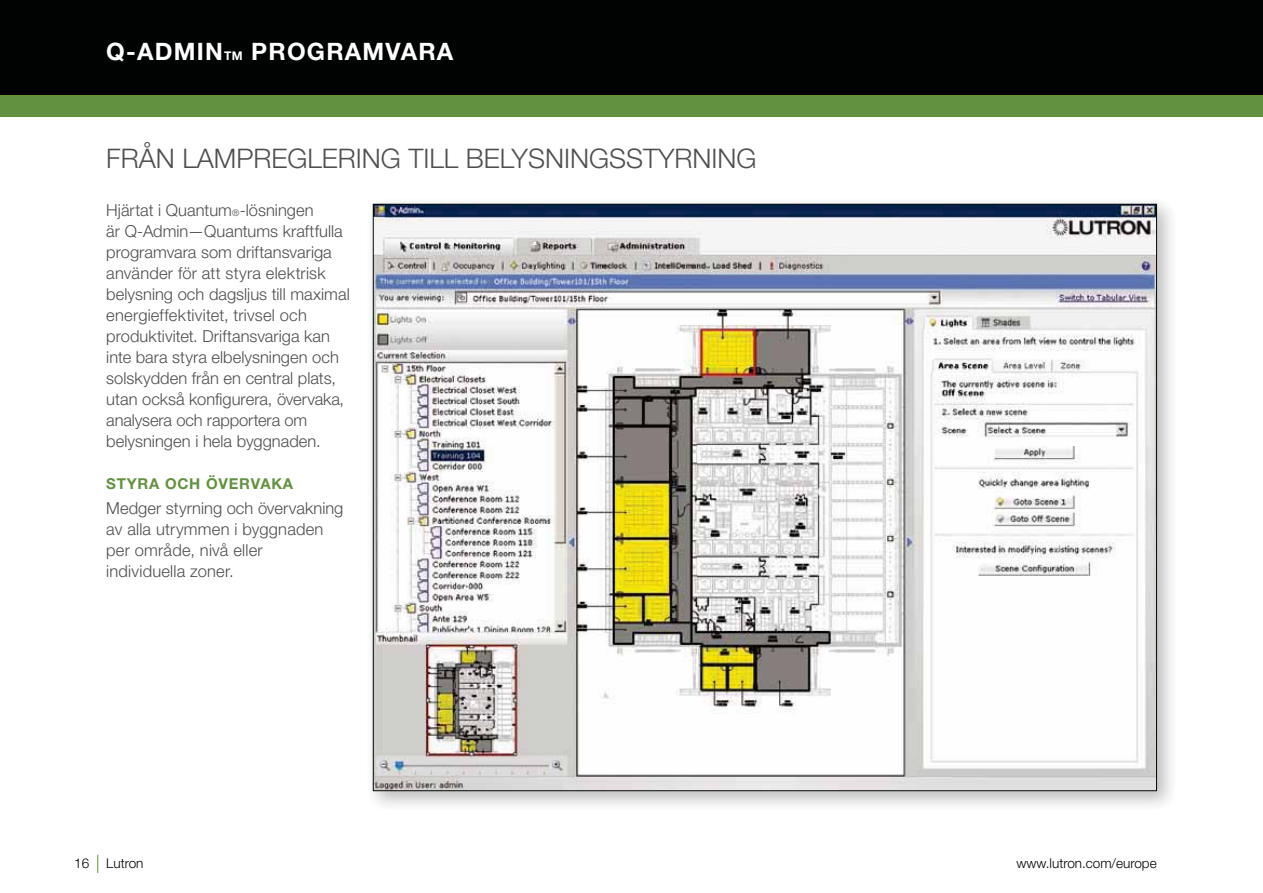
<style>
.page{position:relative;width:1263px;height:893px;background:#fff}
.page>*{position:absolute;margin:0;border:0;box-sizing:border-box;transform-origin:0 0}
.t1{font:300 27px "Helvetica Neue LT Std";color:#4f4f51}
.t2{font:700 24px "Helvetica Neue LT Std";letter-spacing:.05em;color:#fff}
.t3{font:300 16.5px/21px "Helvetica Neue LT Std";color:#4f4f51}
.t4{font:700 15px "Helvetica Neue LT Std";letter-spacing:.05em;color:#62923f}
.t5{font:300 13.5px "Helvetica Neue LT Std";color:#010202}
.s1{font-size:12px}
.s2{font-size:9px}
</style>
<div class="page">
<svg style="left:97px;top:855px;width:1px;height:18px"></svg>
<img style="left:372px;top:203px;width:800px;height:603px">
<img style="left:375px;top:206px;width:780px;height:583px">
<div style="left:0;top:0;width:1263px;height:96px;background:#010202"></div>
<div style="left:0;top:96px;width:1263px;height:21px;background:#62923f"></div>
<h2 class="t2" style="left:106px;top:43px;width:348px">Q-ADMIN<span class="s1">TM</span> PROGRAMVARA</h2>
<h1 class="t1" style="left:106px;top:149px;width:652px">FRÅN LAMPREGLERING TILL BELYSNINGSSTYRNING</h1>
<p class="t3" style="left:106px;top:202px;width:245px">Hjärtat i Quantum<span class="s2">®</span>-lösningen<br>är Q-Admin—Quantums kraftfulla programvara som driftansvariga använder för att styra elektrisk belysning och dagsljus till maximal energieffektivitet, trivsel och produktivitet. Driftansvariga kan inte bara styra elbelysningen och solskydden från en central plats, utan också konfigurera, övervaka, analysera och rapportera om belysningen i hela byggnaden.</p>
<p class="t4" style="left:106px;top:478px;width:188px">STYRA OCH ÖVERVAKA</p>
<p class="t3" style="left:106px;top:500px;width:239px">Medger styrning och övervakning av alla utrymmen i byggnaden per område, nivå eller individuella zoner.</p>
<p class="t5" style="left:74px;top:858px;width:17px">16</p>
<p class="t5" style="left:106px;top:858px;width:39px">Lutron</p>
<p class="t5" style="left:1016px;top:858px;width:142px">www.lutron.com/europe</p>
</div>
